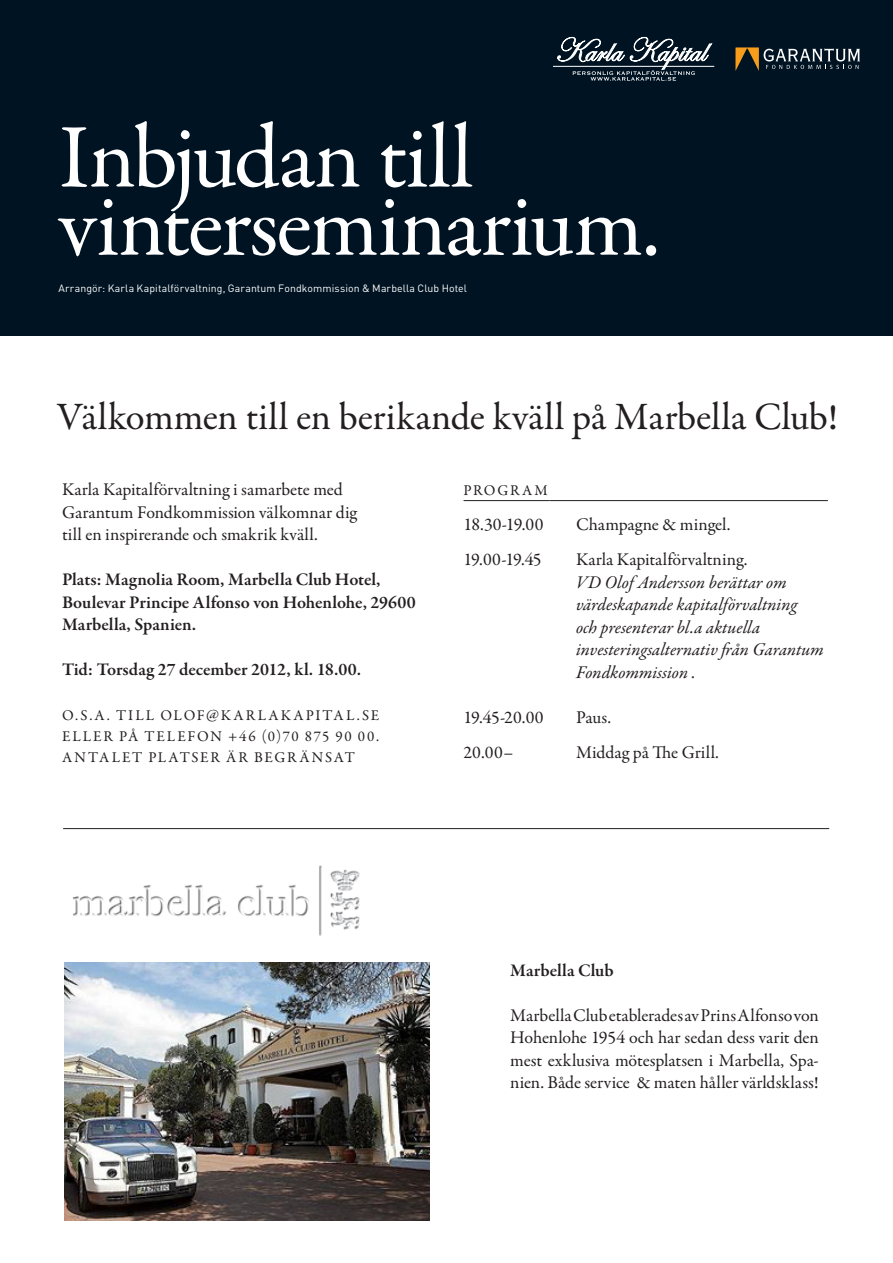
<style>
.page{position:relative;width:893px;height:1263px;background:#fff}
.page>*{position:absolute;margin:0;border:0;box-sizing:border-box;transform-origin:0 0}
.t1{font:91.5px "Garamond Premr Pro";letter-spacing:-.025em;color:#fff}
.t2{font:39px "Garamond Premr Pro";letter-spacing:-.005em;color:#231f20}
.t3{font:18px/22.5px "Garamond Premr Pro";color:#231f20;text-align:justify}
.t4{font:italic 18px/22.5px "Garamond Premr Pro";color:#231f20}
.t5{font:600 18px/22.5px "Garamond Premr Pro";color:#231f20}
.t6{font:15px/21px "Garamond Premr Pro";letter-spacing:.125em;color:#231f20}
.t7{font:10.5px "DINOT";letter-spacing:.01em;color:#fff}
.s1{font-style:normal}
</style>
<div class="page">
<div style="left:0;top:0;width:893px;height:336px;background:#001322"></div>
<svg style="left:557px;top:37px;width:155px;height:44px"></svg>
<hr style="left:553px;top:66px;width:161px;height:1px;background:#fff">
<svg style="left:735px;top:47px;width:125px;height:24px"></svg>
<hr style="left:63px;top:828px;width:766px;height:1px;background:#231f20">
<hr style="left:464px;top:500px;width:85px;height:1px;background:#231f20">
<hr style="left:549px;top:500px;width:279px;height:1px;background:#231f20">
<img style="left:64px;top:962px;width:365px;height:258px">
<img style="left:73px;top:865px;width:287px;height:71px">
<p class="t1" style="left:58px;top:102px;width:416px">Inbjudan till</p>
<p class="t1" style="left:58px;top:171px;width:603px">vinterseminarium.</p>
<p class="t7" style="left:58px;top:281px;width:410px">Arrangör: Karla Kapitalförvaltning, Garantum Fondkommission &amp; Marbella Club Hotel</p>
<p class="t2" style="left:57px;top:393px;width:783px">Välkommen till en berikande kväll på Marbella Club!</p>
<p class="t3" style="left:62px;top:479px;width:282px">Karla Kapitalförvaltning i samarbete med</p>
<p class="t3" style="left:62px;top:501px;width:297px">Garantum Fondkommission välkomnar dig</p>
<p class="t3" style="left:62px;top:524px;width:257px">till en inspirerande och smakrik kväll.</p>
<p class="t5" style="left:62px;top:569px;width:355px">Plats: Magnolia Room, Marbella Club Hotel,<br>Boulevar Principe Alfonso von Hohenlohe, 29600<br>Marbella, Spanien.</p>
<p class="t5" style="left:62px;top:659px;width:301px">Tid: Torsdag 27 december 2012, kl. 18.00.</p>
<p class="t6" style="left:62px;top:706px;width:319px">O.S.A. TILL OLOF@KARLAKAPITAL.SE<br>ELLER PÅ TELEFON +46 (0)70 875 90 00.</p>
<p class="t6" style="left:62px;top:748px;width:294px">ANTALET PLATSER ÄR BEGRÄNSAT</p>
<p class="t6" style="left:464px;top:480px;width:86px">PROGRAM</p>
<p class="t3" style="left:463px;top:513px;width:82px">18.30-19.00</p>
<p class="t3" style="left:576px;top:513px;width:156px">Champagne &amp; mingel.</p>
<p class="t3" style="left:463px;top:549px;width:80px">19.00-19.45</p>
<p class="t4" style="left:576px;top:549px;width:249px"><span class="s1">Karla Kapitalförvaltning.<br></span>VD Olof Andersson berättar om värdeskapande kapitalförvaltning<br>och presenterar bl.a aktuella investeringsalternativ från Garantum<br>Fondkommission .</p>
<p class="t3" style="left:463px;top:706px;width:82px">19.45-20.00</p>
<p class="t3" style="left:576px;top:706px;width:37px">Paus.</p>
<p class="t3" style="left:463px;top:741px;width:51px">20.00–</p>
<p class="t3" style="left:576px;top:741px;width:144px">Middag på The Grill.</p>
<p class="t5" style="left:510px;top:959px;width:105px">Marbella Club</p>
<p class="t3" style="left:510px;top:1004px;width:310px">Marbella Club etablerades av Prins Alfonso von Hohenlohe 1954 och har sedan dess varit den mest exklusiva mötesplatsen i Marbella, Spa&shy;nien. Både service &amp; maten håller världsklass!</p>
</div>
